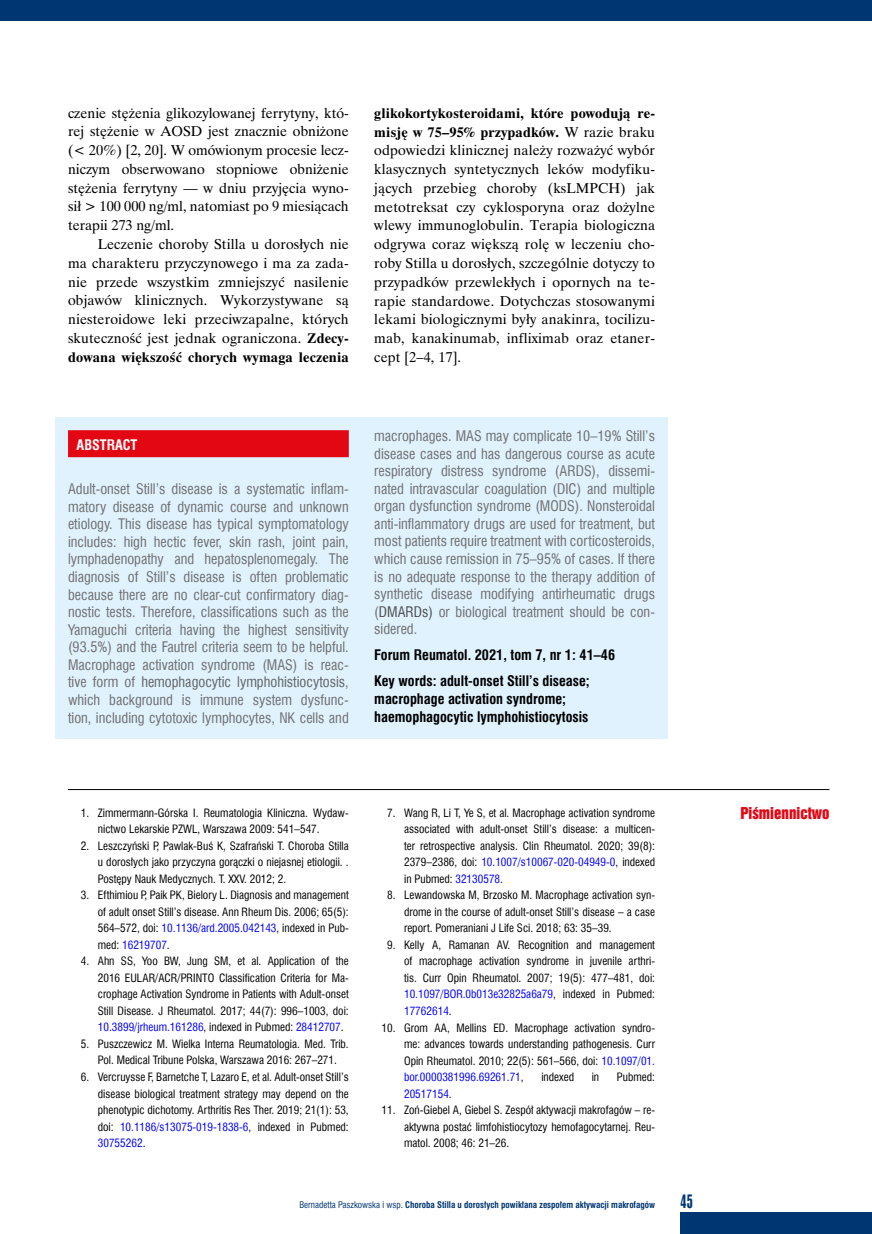
<style>
.page{position:relative;width:872px;height:1234px;background:#fff}
.page>*{position:absolute;margin:0;border:0;box-sizing:border-box;transform-origin:0 0}
.t1{font:18px "Swis 924 EU";color:#003671}
.t2{font:15px "Swis 921 EU";color:#e30613}
.t3{font:14.25px/17.5px "Swis 721 Cn EU";color:#706f6f;text-align:justify}
.t4{font:14.25px/18.8px "Time Ibis EE";letter-spacing:.01em;color:#000;text-align:justify}
.t5{font:700 14.25px/26.1px "Swis 721 Cn EU";color:#000}
.t6{font:700 14.25px "Swis 721 Cn EU";color:#fff}
.t7{font:11.25px/16.5px "Swis 721 Cn EU";color:#000;text-align:justify}
.t8{font:11.25px "Swis 721 Cn EU";color:#00f}
.t9{font:700 9px "Swis 721 Cn EU";color:#003671}
.s1{font-weight:700}
.s2{color:#636466}
.s3{color:#4d4d4d}
.s4{color:#00f}
.s5{color:#000}
.s6{font-weight:400}
</style>
<div class="page">
<div style="left:680px;top:1212px;width:192px;height:21px;background:#003671"></div>
<div style="left:0;top:0;width:872px;height:21px;background:#003671"></div>
<hr style="left:68px;top:789px;width:761px;height:1px;background:#000">
<div style="left:55px;top:417px;width:613px;height:321px;background:#dff2fd"></div>
<div style="left:68px;top:430px;width:281px;height:27px;background:#e30613"></div>
<p class="t4" style="left:68px;top:103px;width:282px">czenie stężenia glikozylowanej ferrytyny, któ&shy;rej stężenie w AOSD jest znacznie obniżone (&lt; 20%) [2, 20]. W omówionym procesie lecz&shy;niczym obserwowano stopniowe obniżenie stężenia ferrytyny — w dniu przyjęcia wyno&shy;sił &gt; 100 000 ng/ml, natomiast po 9 miesiącach terapii 273 ng/ml.</p>
<p class="t4" style="left:68px;top:234px;width:282px;text-indent:30px">Leczenie choroby Stilla u dorosłych nie ma charakteru przyczynowego i ma za zada&shy;nie przede wszystkim zmniejszyć nasilenie objawów klinicznych. Wykorzystywane są niesteroidowe leki przeciwzapalne, których skuteczność jest jednak ograniczona. <span class="s1">Zdecy&shy;dowana większość chorych wymaga leczenia</span></p>
<p class="t4" style="left:374px;top:103px;width:282px"><span class="s1">glikokortykosteroidami, które powodują re&shy;misję w 75–95% przypadków.</span> W razie braku odpowiedzi klinicznej należy rozważyć wybór klasycznych syntetycznych leków modyfiku&shy;jących przebieg choroby (ksLMPCH) jak metotreksat czy cyklosporyna oraz dożylne wlewy immunoglobulin. Terapia biologiczna odgrywa coraz większą rolę w leczeniu cho&shy;roby Stilla u dorosłych, szczególnie dotyczy to przypadków przewlekłych i opornych na te&shy;rapie standardowe. Dotychczas stosowanymi lekami biologicznymi były anakinra, tocilizu&shy;mab, kanakinumab, infliximab oraz etaner&shy;cept [2–4, 17].</p>
<p class="t6" style="left:77px;top:436px;width:62px">ABSTRACT</p>
<p class="t3" style="left:68px;top:480px;width:282px">Adult-onset Still’s disease is a systematic inflam&shy;matory disease of dynamic course and unknown etiology. This disease has typical symptomatology includes: high hectic fever, skin rash, joint pain, lymphadenopathy and hepatosplenomegaly. The diagnosis of Still’s disease is often problematic because there are no clear-cut confirmatory diag&shy;nostic tests. Therefore, classifications such as the Yamaguchi criteria having the highest sensitivity (93.5%) and the Fautrel criteria seem to be helpful.<br>Macrophage activation syndrome (MAS) is reac&shy;tive form of <span class="s2">hemophagocytic lymphohistiocytosis</span>, which background is immune system dysfunc&shy;tion, including cytotoxic lymphocytes, NK cells and</p>
<p class="t3" style="left:374px;top:427px;width:282px">macrophages. MAS may complicate 10–19% Still’s disease cases and has dangerous course as acute respiratory distress syndrome (ARDS), dissemi&shy;nated intravascular coagulation (DIC) and multiple organ dysfunction syndrome (MODS). Nonsteroidal anti-inflammatory drugs are used for treatment, but most patients require treatment with corticosteroids, which cause remission in 75–95% of cases. If there is no adequate response to the therapy addition of synthetic disease modifying antirheumatic drugs (<span class="s3">DMARDs)</span> or biological treatment should be con&shy;sidered.</p>
<p class="t5" style="left:374px;top:642px;width:242px">Forum Reumatol. 2021, tom 7, nr 1: 41–46<br>Key words: adult-onset Still’s disease;</p>
<p class="t5" style="left:374px;top:690px;width:216px;line-height:17.5px">macrophage activation syndrome; haemophagocytic lymphohistiocytosis</p>
<p class="t7" style="left:98px;top:804px;width:252px;text-indent:-17px">1. Zimmermann-Górska I. Reumatologia Kliniczna. Wydaw&shy;nictwo Lekarskie PZWL, Warszawa 2009: 541–547.</p>
<p class="t7" style="left:98px;top:837px;width:252px;text-indent:-17px">2. Leszczyński P, Pawlak-Buś K, Szafrański T. Choroba Stilla u dorosłych jako przyczyna gorączki o niejasnej etiologii. .<br>Postępy Nauk Medycznych. T. XXV. 2012; 2.</p>
<p class="t7" style="left:98px;top:886px;width:252px;text-indent:-17px">3. Efthimiou P, Paik PK, Bielory L. Diagnosis and management of adult onset Still’s disease. Ann Rheum Dis. 2006; 65(5):<br>564–572, doi: <span class="s4">10.1136/ard.2005.042143</span>, indexed in Pub&shy;med: <span class="s4">16219707</span>.</p>
<p class="t7" style="left:98px;top:952px;width:252px;text-indent:-17px">4. Ahn SS, Yoo BW, Jung SM, et al. Application of the 2016 EULAR/ACR/PRINTO Classification Criteria for Ma&shy;crophage Activation Syndrome in Patients with Adult-onset Still Disease. J Rheumatol. 2017; 44(7): 996–1003, doi:<br><span class="s4">10.3899/jrheum.161286</span>, indexed in Pubmed: <span class="s4">28412707</span>.</p>
<p class="t7" style="left:81px;top:1035px;width:269px;text-align:center">5. Puszczewicz M. Wielka Interna Reumatologia. Med. Trib.<br>Pol. Medical Tribune Polska, Warszawa 2016: 267–271.</p>
<p class="t7" style="left:98px;top:1068px;width:252px;text-indent:-17px">6. Vercruysse F, Barnetche T, Lazaro E, et al. Adult-onset Still’s disease biological treatment strategy may depend on the phenotypic dichotomy. Arthritis Res Ther. 2019; 21(1): 53, doi: <span class="s4">10.1186/s13075-019-1838-6</span>, indexed in Pubmed:<br><span class="s4">30755262</span>.</p>
<p class="t7" style="left:404px;top:804px;width:252px;text-indent:-17px">7. Wang R, Li T, Ye S, et al. Macrophage activation syndrome associated with adult-onset Still’s disease: a multicen&shy;ter retrospective analysis. Clin Rheumatol. 2020; 39(8):<br>2379–2386, doi: <span class="s4">10.1007/s10067-020-04949-0</span>, indexed in Pubmed: <span class="s4">32130578</span>.</p>
<p class="t7" style="left:404px;top:886px;width:252px;text-indent:-17px">8. Lewandowska M, Brzosko M. Macrophage activation syn&shy;drome in the course of adult-onset Still’s disease – a case report. Pomeraniani J Life Sci. 2018; 63: 35–39.</p>
<p class="t7" style="left:404px;top:936px;width:252px;text-indent:-17px">9. Kelly A, Ramanan AV. Recognition and management of macrophage activation syndrome in juvenile arthri&shy;tis. Curr Opin Rheumatol. 2007; 19(5): 477–481, doi:<br><span class="s4">10.1097/BOR.0b013e32825a6a79</span>, indexed in Pubmed:<br><span class="s4">17762614</span>.</p>
<p class="t7" style="left:404px;top:1018px;width:252px;text-indent:-23px">10. Grom AA, Mellins ED. Macrophage activation syndro&shy;me: advances towards understanding pathogenesis. Curr Opin Rheumatol. 2010; 22(5): 561–566, doi: <span class="s4">10.1097/01. bor.0000381996.69261.71</span>,</p>
<p class="t7" style="left:541px;top:1068px;width:34px">indexed</p>
<p class="t7" style="left:591px;top:1068px;width:9px">in</p>
<p class="t7" style="left:617px;top:1068px;width:40px">Pubmed:</p>
<p class="t8" style="left:404px;top:1085px;width:49px">20517154<span class="s5">.</span></p>
<p class="t7" style="left:404px;top:1101px;width:252px;text-indent:-23px">11. Zoń-Giebel A, Giebel S. Zespół aktywacji makrofagów – re&shy;aktywna postać limfohistiocytozy hemofagocytarnej. Reu&shy;matol. 2008; 46: 21–26.</p>
<p class="t9" style="left:299px;top:1198px;width:357px"><span class="s6">Bernadetta Paszkowska i wsp.</span> Choroba Stilla u dorosłych powikłana zespołem aktywacji makrofagów</p>
<h1 class="t1" style="left:680px;top:1189px;width:14px">45</h1>
<h2 class="t2" style="left:740px;top:803px;width:90px">Piśmiennictwo</h2>
</div>
